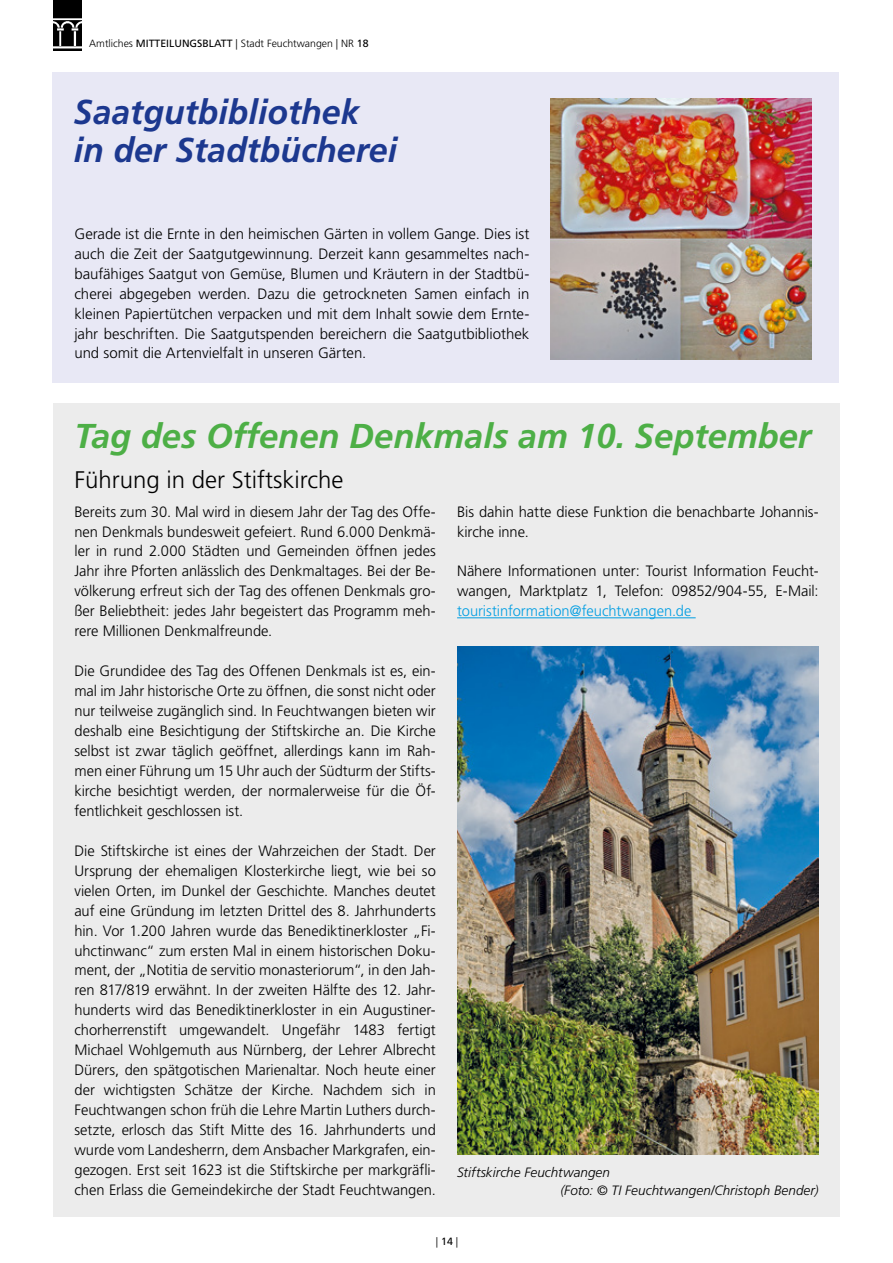
<style>
.page{position:relative;width:893px;height:1263px;background:#fff}
.page>*{position:absolute;margin:0;border:0;box-sizing:border-box;transform-origin:0 0}
.t1{font:italic 700 34.5px/37.5px "Frutiger";color:#1c388f}
.t2{font:italic 700 34.5px "Frutiger";color:#4daf46}
.t3{font:300 24px "Frutiger";color:#000}
.t4{font:300 15px/20px "Frutiger";color:#000;text-align:justify}
.t5{font:300 15px "Frutiger";letter-spacing:-.005em;color:#009ee3}
.t6{font:italic 300 13.5px/18px "Frutiger";letter-spacing:.005em;color:#000}
.t7{font:300 10.5px "Frutiger";color:#000}
.s1{font-weight:400}
</style>
<div class="page">
<img style="left:53px;top:1px;width:28px;height:50px">
<svg style="left:53px;top:0;width:28px;height:1px"></svg>
<div style="left:53px;top:72px;width:786px;height:311px;background:#e8e8f5"></div>
<img style="left:551px;top:99px;width:261px;height:260px">
<div style="left:53px;top:403px;width:787px;height:813px;background:#ececec"></div>
<hr style="left:457px;top:617px;width:239px;height:1px;background:#009ee3">
<img style="left:457px;top:647px;width:362px;height:508px">
<p class="t7" style="left:89px;top:37px;width:281px">Amtliches <span class="s1">MITTEILUNGSBLATT</span> | Stadt Feuchtwangen | NR <span class="s1">18</span></p>
<h1 class="t1" style="left:74px;top:94px;width:325px">Saatgutbibliothek in der Stadtbücherei</h1>
<p class="t4" style="left:74px;top:224px;width:456px">Gerade ist die Ernte in den heimischen Gärten in vollem Gange. Dies ist auch die Zeit der Saatgutgewinnung. Derzeit kann gesammeltes nach&shy;baufähiges Saatgut von Gemüse, Blumen und Kräutern in der Stadtbü&shy;cherei abgegeben werden. Dazu die getrockneten Samen einfach in kleinen Papiertütchen verpacken und mit dem Inhalt sowie dem Ernte&shy;jahr beschriften. Die Saatgutspenden bereichern die Saatgutbibliothek und somit die Artenvielfalt in unseren Gärten.</p>
<h1 class="t2" style="left:74px;top:416px;width:738px">Tag des Offenen Denkmals am 10. September</h1>
<h2 class="t3" style="left:74px;top:466px;width:270px">Führung in der Stiftskirche</h2>
<p class="t4" style="left:74px;top:502px;width:363px">Bereits zum 30. Mal wird in diesem Jahr der Tag des Offe&shy;nen Denkmals bundesweit gefeiert. Rund 6.000 Denkmä&shy;ler in rund 2.000 Städten und Gemeinden öffnen jedes Jahr ihre Pforten anlässlich des Denkmaltages. Bei der Be&shy;völkerung erfreut sich der Tag des offenen Denkmals gro&shy;ßer Beliebtheit: jedes Jahr begeistert das Programm meh&shy;rere Millionen Denkmalfreunde.</p>
<p class="t4" style="left:74px;top:661px;width:363px">Die Grundidee des Tag des Offenen Denkmals ist es, ein&shy;mal im Jahr historische Orte zu öffnen, die sonst nicht oder nur teilweise zugänglich sind. In Feuchtwangen bieten wir deshalb eine Besichtigung der Stiftskirche an. Die Kirche selbst ist zwar täglich geöffnet, allerdings kann im Rah&shy;men einer Führung um 15 Uhr auch der Südturm der Stifts&shy;kirche besichtigt werden, der normalerweise für die Öf&shy;fentlichkeit geschlossen ist.</p>
<p class="t4" style="left:74px;top:841px;width:363px">Die Stiftskirche ist eines der Wahrzeichen der Stadt. Der Ursprung der ehemaligen Klosterkirche liegt, wie bei so vielen Orten, im Dunkel der Geschichte. Manches deutet auf eine Gründung im letzten Drittel des 8. Jahrhunderts hin. Vor 1.200 Jahren wurde das Benediktinerkloster „Fi&shy;uhctinwanc“ zum ersten Mal in einem historischen Doku&shy;ment, der „Notitia de servitio monasteriorum“, in den Jah&shy;ren 817/819 erwähnt. In der zweiten Hälfte des 12. Jahr&shy;hunderts wird das Benediktinerkloster in ein Augustiner&shy;chorherrenstift umgewandelt. Ungefähr 1483 fertigt Michael Wohlgemuth aus Nürnberg, der Lehrer Albrecht Dürers, den spätgotischen Marienaltar. Noch heute einer der wichtigsten Schätze der Kirche. Nachdem sich in Feuchtwangen schon früh die Lehre Martin Luthers durch&shy;setzte, erlosch das Stift Mitte des 16. Jahrhunderts und wurde vom Landesherrn, dem Ansbacher Markgrafen, ein&shy;gezogen. Erst seit 1623 ist die Stiftskirche per markgräfli&shy;chen Erlass die Gemeindekirche der Stadt Feuchtwangen.</p>
<p class="t4" style="left:457px;top:502px;width:363px">Bis dahin hatte diese Funktion die benachbarte Johannis&shy;kirche inne.</p>
<p class="t4" style="left:457px;top:561px;width:363px">Nähere Informationen unter: Tourist Information Feucht&shy;wangen, Marktplatz 1, Telefon: 09852/904-55, E-Mail:</p>
<p class="t5" style="left:457px;top:603px;width:236px">touristinformation@feuchtwangen.de</p>
<p class="t6" style="left:560px;top:1163px;width:260px;text-indent:-103px">Stiftskirche Feuchtwangen<br>(Foto: © TI Feuchtwangen/Christoph Bender)</p>
<p class="t7" style="left:436px;top:1236px;width:24px">| <span class="s1">14</span> |</p>
</div>
